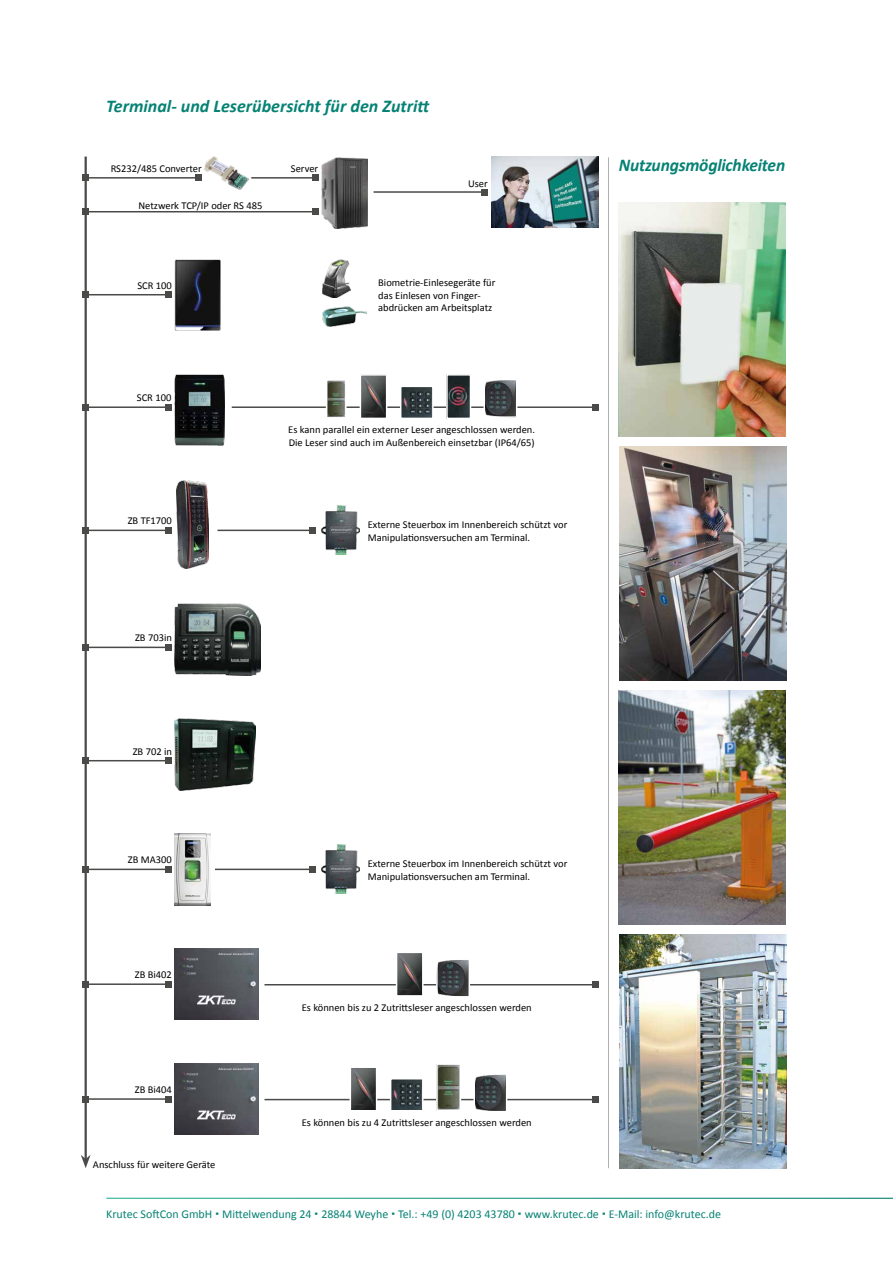
<style>
.page{position:relative;width:893px;height:1263px;background:#fff}
.page>*{position:absolute;margin:0;border:0;box-sizing:border-box;transform-origin:0 0}
.t1{font:italic 700 18px "Calibri";color:#068274}
.t2{font:12px "Calibri";color:#068274}
.t3{font:10.5px/12.6px "Calibri";color:#000}
</style>
<div class="page">
<img style="left:620px;top:934px;width:167px;height:234px">
<img style="left:618px;top:202px;width:168px;height:234px">
<img style="left:620px;top:446px;width:167px;height:234px">
<img style="left:619px;top:690px;width:167px;height:234px">
<img style="left:205px;top:156px;width:43px;height:34px">
<img style="left:321px;top:157px;width:47px;height:72px">
<img style="left:492px;top:156px;width:107px;height:72px">
<hr style="left:86px;top:177px;width:113px;height:2px;background:#4a4a49">
<svg style="left:83px;top:175px;width:6px;height:6px"></svg>
<svg style="left:196px;top:175px;width:6px;height:6px"></svg>
<hr style="left:86px;top:211px;width:229px;height:1px;background:#4a4a49">
<svg style="left:83px;top:209px;width:6px;height:6px"></svg>
<svg style="left:312px;top:209px;width:6px;height:6px"></svg>
<hr style="left:251px;top:177px;width:64px;height:2px;background:#4a4a49">
<svg style="left:312px;top:175px;width:6px;height:6px"></svg>
<hr style="left:373px;top:191px;width:112px;height:2px;background:#4a4a49">
<svg style="left:482px;top:189px;width:6px;height:6px"></svg>
<img style="left:175px;top:604px;width:85px;height:71px">
<hr style="left:86px;top:647px;width:83px;height:1px;background:#4a4a49">
<svg style="left:83px;top:644px;width:6px;height:6px"></svg>
<svg style="left:166px;top:644px;width:6px;height:6px"></svg>
<img style="left:175px;top:719px;width:80px;height:71px">
<hr style="left:86px;top:760px;width:83px;height:1px;background:#4a4a49">
<svg style="left:83px;top:758px;width:6px;height:6px"></svg>
<svg style="left:166px;top:758px;width:6px;height:6px"></svg>
<img style="left:322px;top:307px;width:44px;height:20px">
<img style="left:322px;top:259px;width:28px;height:39px">
<img style="left:175px;top:259px;width:46px;height:72px">
<hr style="left:86px;top:294px;width:83px;height:1px;background:#4a4a49">
<svg style="left:83px;top:292px;width:6px;height:6px"></svg>
<svg style="left:166px;top:292px;width:6px;height:6px"></svg>
<hr style="left:85px;top:157px;width:2px;height:1002px;background:#4a4a49">
<svg style="left:81px;top:1155px;width:10px;height:13px"></svg>
<img style="left:175px;top:948px;width:83px;height:72px">
<hr style="left:86px;top:983px;width:83px;height:2px;background:#4a4a49">
<svg style="left:83px;top:981px;width:6px;height:6px"></svg>
<svg style="left:166px;top:981px;width:6px;height:6px"></svg>
<hr style="left:264px;top:984px;width:332px;height:1px;background:#4a4a49">
<svg style="left:593px;top:982px;width:6px;height:6px"></svg>
<img style="left:399px;top:954px;width:22px;height:40px">
<div style="left:396px;top:951px;width:28px;height:46px;border:2px solid #fff"></div>
<img style="left:439px;top:961px;width:28px;height:33px">
<div style="left:436px;top:958px;width:34px;height:39px;border:2px solid #fff"></div>
<img style="left:175px;top:374px;width:50px;height:72px">
<hr style="left:86px;top:406px;width:83px;height:2px;background:#4a4a49">
<svg style="left:83px;top:404px;width:6px;height:6px"></svg>
<svg style="left:166px;top:404px;width:6px;height:6px"></svg>
<hr style="left:232px;top:406px;width:364px;height:2px;background:#4a4a49">
<svg style="left:593px;top:404px;width:6px;height:6px"></svg>
<img style="left:363px;top:377px;width:21px;height:39px">
<div style="left:360px;top:374px;width:27px;height:45px;border:2px solid #fff"></div>
<img style="left:329px;top:382px;width:15px;height:33px">
<div style="left:326px;top:379px;width:21px;height:39px;border:2px solid #fff"></div>
<img style="left:403px;top:389px;width:28px;height:27px">
<div style="left:400px;top:386px;width:34px;height:33px;border:2px solid #fff"></div>
<img style="left:449px;top:377px;width:19px;height:39px">
<div style="left:446px;top:374px;width:25px;height:45px;border:2px solid #fff"></div>
<img style="left:175px;top:1063px;width:83px;height:72px">
<hr style="left:86px;top:1098px;width:83px;height:2px;background:#4a4a49">
<svg style="left:83px;top:1096px;width:6px;height:6px"></svg>
<svg style="left:166px;top:1096px;width:6px;height:6px"></svg>
<hr style="left:264px;top:1099px;width:332px;height:1px;background:#4a4a49">
<svg style="left:593px;top:1096px;width:6px;height:6px"></svg>
<img style="left:353px;top:1069px;width:21px;height:39px">
<div style="left:350px;top:1066px;width:27px;height:45px;border:2px solid #fff"></div>
<img style="left:393px;top:1081px;width:28px;height:27px">
<div style="left:390px;top:1078px;width:34px;height:33px;border:2px solid #fff"></div>
<img style="left:476px;top:1076px;width:28px;height:33px">
<div style="left:473px;top:1073px;width:34px;height:39px;border:2px solid #fff"></div>
<img style="left:439px;top:1066px;width:19px;height:42px">
<div style="left:436px;top:1063px;width:25px;height:48px;border:2px solid #fff"></div>
<hr style="left:608px;top:157px;width:1px;height:1011px;background:#4a4a49">
<hr style="left:86px;top:530px;width:83px;height:1px;background:#4a4a49">
<svg style="left:83px;top:527px;width:6px;height:6px"></svg>
<svg style="left:166px;top:527px;width:6px;height:6px"></svg>
<hr style="left:217px;top:530px;width:95px;height:1px;background:#4a4a49">
<svg style="left:309px;top:527px;width:6px;height:6px"></svg>
<img style="left:176px;top:481px;width:32px;height:88px">
<img style="left:321px;top:505px;width:38px;height:49px">
<img style="left:175px;top:834px;width:35px;height:71px">
<hr style="left:86px;top:869px;width:83px;height:1px;background:#4a4a49">
<svg style="left:83px;top:866px;width:6px;height:6px"></svg>
<svg style="left:166px;top:866px;width:6px;height:6px"></svg>
<hr style="left:215px;top:869px;width:97px;height:1px;background:#4a4a49">
<svg style="left:309px;top:866px;width:6px;height:6px"></svg>
<img style="left:321px;top:845px;width:38px;height:49px">
<img style="left:486px;top:382px;width:28px;height:33px">
<div style="left:483px;top:379px;width:34px;height:39px;border:2px solid #fff"></div>
<h1 class="t1" style="left:106px;top:94px;width:325px">Terminal- und Leserübersicht für den Zutritt</h1>
<p class="t3" style="left:111px;top:162px;width:93px">RS232/485 Converter</p>
<p class="t3" style="left:139px;top:199px;width:125px">Netzwerk TCP/IP oder RS 485</p>
<p class="t3" style="left:291px;top:162px;width:29px">Server</p>
<p class="t3" style="left:468px;top:177px;width:21px">User</p>
<p class="t3" style="left:137px;top:279px;width:36px">SCR 100</p>
<p class="t3" style="left:378px;top:276px;width:119px">Biometrie-Einlesegeräte für das Einlesen von Finger&shy;abdrücken am Arbeitsplatz</p>
<p class="t3" style="left:137px;top:391px;width:36px">SCR 100</p>
<p class="t3" style="left:128px;top:514px;width:46px">ZB TF1700</p>
<p class="t3" style="left:135px;top:631px;width:38px">ZB 703in</p>
<p class="t3" style="left:133px;top:745px;width:41px">ZB 702 in</p>
<p class="t3" style="left:288px;top:424px;width:248px">Es kann parallel ein externer Leser angeschlossen werden.<br>Die Leser sind auch im Außenbereich einsetzbar (IP64/65)</p>
<p class="t3" style="left:368px;top:518px;width:201px">Externe Steuerbox im Innenbereich schützt vor<br>Manipulationsversuchen am Terminal.</p>
<p class="t3" style="left:128px;top:853px;width:46px">ZB MA300</p>
<p class="t3" style="left:368px;top:857px;width:201px">Externe Steuerbox im Innenbereich schützt vor<br>Manipulationsversuchen am Terminal.</p>
<p class="t3" style="left:135px;top:968px;width:39px">ZB Bi402</p>
<p class="t3" style="left:135px;top:1083px;width:39px">ZB Bi404</p>
<p class="t3" style="left:93px;top:1158px;width:124px">Anschluss für weitere Geräte</p>
<p class="t3" style="left:302px;top:1001px;width:231px">Es können bis zu 2 Zutrittsleser angeschlossen werden</p>
<p class="t3" style="left:302px;top:1116px;width:231px">Es können bis zu 4 Zutrittsleser angeschlossen werden</p>
<h1 class="t1" style="left:619px;top:153px;width:168px">Nutzungsmöglichkeiten</h1>
<p class="t2" style="left:106px;top:1206px;width:616px">Krutec SoftCon GmbH Mittelwendung 24 28844 Weyhe Tel.: +49 (0) 4203 43780 www.krutec.de E-Mail: info@krutec.de</p>
</div>
